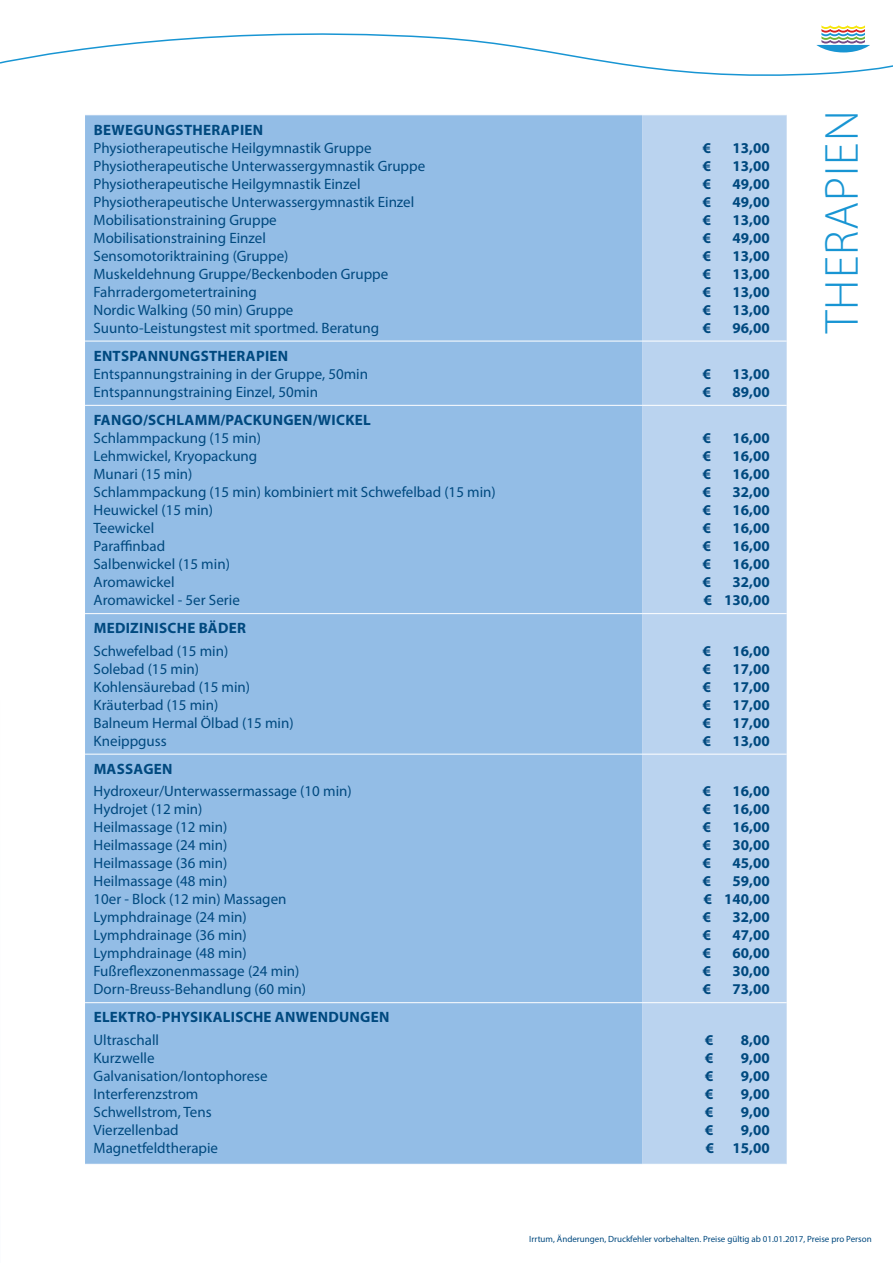
<style>
.page{position:relative;width:893px;height:1263px;background:#fff}
.page>*{position:absolute;margin:0;border:0;box-sizing:border-box;transform-origin:0 0}
.t1{font:300 48px "Myriad Pro";letter-spacing:.02em;color:#1895d3}
.t2{font:15px/18px "Myriad Pro";color:#00497f}
.t3{font:700 15px/18px "Myriad Pro";letter-spacing:.015em;color:#00497f;text-align:right}
.t4{font:9px "Myriad Pro";color:#00497f}
</style>
<div class="page">
<div style="left:85px;top:115px;width:557px;height:1049px;background:#93bde6"></div>
<div style="left:642px;top:115px;width:145px;height:1049px;background:#bad3ef"></div>
<hr style="left:85px;top:405px;width:557px;height:1px;background:#fff">
<hr style="left:642px;top:405px;width:145px;height:1px;background:#fff">
<hr style="left:85px;top:341px;width:557px;height:1px;background:#fff">
<hr style="left:642px;top:341px;width:145px;height:1px;background:#fff">
<hr style="left:85px;top:613px;width:557px;height:1px;background:#fff">
<hr style="left:642px;top:613px;width:145px;height:1px;background:#fff">
<hr style="left:85px;top:754px;width:557px;height:1px;background:#fff">
<hr style="left:642px;top:754px;width:145px;height:1px;background:#fff">
<hr style="left:85px;top:1002px;width:557px;height:1px;background:#fff">
<hr style="left:642px;top:1002px;width:145px;height:1px;background:#fff">
<svg style="left:0;top:25px;width:893px;height:51px"></svg>
<p class="t3" style="left:94px;top:120px;width:171px">BEWEGUNGSTHERAPIEN</p>
<p class="t2" style="left:94px;top:138px;width:333px">Physiotherapeutische Heilgymnastik Gruppe Physiotherapeutische Unterwassergymnastik Gruppe Physiotherapeutische Heilgymnastik Einzel Physiotherapeutische Unterwassergymnastik Einzel Mobilisationstraining Gruppe<br>Mobilisationstraining Einzel<br>Sensomotoriktraining (Gruppe)<br>Muskeldehnung Gruppe/Beckenboden Gruppe Fahrradergometertraining<br>Nordic Walking (50 min) Gruppe Suunto-Leistungstest mit sportmed. Beratung</p>
<p class="t3" style="left:703px;top:138px;width:10px">€</p>
<p class="t3" style="left:732px;top:138px;width:39px">13,00</p>
<p class="t3" style="left:703px;top:156px;width:10px">€</p>
<p class="t3" style="left:732px;top:156px;width:39px">13,00</p>
<p class="t3" style="left:703px;top:174px;width:10px">€</p>
<p class="t3" style="left:732px;top:174px;width:39px">49,00</p>
<p class="t3" style="left:703px;top:192px;width:10px">€</p>
<p class="t3" style="left:732px;top:192px;width:39px">49,00</p>
<p class="t3" style="left:703px;top:210px;width:10px">€</p>
<p class="t3" style="left:732px;top:210px;width:39px">13,00</p>
<p class="t3" style="left:703px;top:228px;width:10px">€</p>
<p class="t3" style="left:732px;top:228px;width:39px">49,00</p>
<p class="t3" style="left:703px;top:246px;width:10px">€</p>
<p class="t3" style="left:732px;top:246px;width:39px">13,00</p>
<p class="t3" style="left:703px;top:264px;width:10px">€</p>
<p class="t3" style="left:732px;top:264px;width:39px">13,00</p>
<p class="t3" style="left:703px;top:282px;width:10px">€</p>
<p class="t3" style="left:732px;top:282px;width:39px">13,00</p>
<p class="t3" style="left:703px;top:300px;width:10px">€</p>
<p class="t3" style="left:732px;top:300px;width:39px">13,00</p>
<p class="t3" style="left:703px;top:318px;width:10px">€</p>
<p class="t3" style="left:732px;top:318px;width:39px">96,00</p>
<p class="t3" style="left:94px;top:346px;width:196px">ENTSPANNUNGSTHERAPIEN</p>
<p class="t2" style="left:94px;top:365px;width:276px">Entspannungstraining in der Gruppe, 50min<br>Entspannungstraining Einzel, 50min</p>
<p class="t3" style="left:703px;top:364px;width:10px">€</p>
<p class="t3" style="left:732px;top:364px;width:39px">13,00</p>
<p class="t3" style="left:703px;top:382px;width:10px">€</p>
<p class="t3" style="left:732px;top:382px;width:39px">89,00</p>
<p class="t3" style="left:94px;top:411px;width:279px">FANGO/SCHLAMM/PACKUNGEN/WICKEL</p>
<p class="t2" style="left:94px;top:429px;width:404px">Schlammpackung (15 min)<br>Lehmwickel, Kryopackung<br>Munari (15 min)<br>Schlammpackung (15 min) kombiniert mit Schwefelbad (15 min)<br>Heuwickel (15 min)<br>Teewickel<br>Paraffinbad<br>Salbenwickel (15 min)<br>Aromawickel<br>Aromawickel - 5er Serie</p>
<p class="t3" style="left:703px;top:429px;width:10px">€</p>
<p class="t3" style="left:732px;top:429px;width:39px">16,00</p>
<p class="t3" style="left:703px;top:447px;width:10px">€</p>
<p class="t3" style="left:732px;top:447px;width:39px">16,00</p>
<p class="t3" style="left:703px;top:465px;width:10px">€</p>
<p class="t3" style="left:732px;top:465px;width:39px">16,00</p>
<p class="t3" style="left:703px;top:483px;width:10px">€</p>
<p class="t3" style="left:732px;top:483px;width:39px">32,00</p>
<p class="t3" style="left:703px;top:501px;width:10px">€</p>
<p class="t3" style="left:732px;top:501px;width:39px">16,00</p>
<p class="t3" style="left:703px;top:519px;width:10px">€</p>
<p class="t3" style="left:732px;top:519px;width:39px">16,00</p>
<p class="t3" style="left:703px;top:537px;width:10px">€</p>
<p class="t3" style="left:732px;top:537px;width:39px">16,00</p>
<p class="t3" style="left:703px;top:555px;width:10px">€</p>
<p class="t3" style="left:732px;top:555px;width:39px">16,00</p>
<p class="t3" style="left:703px;top:573px;width:10px">€</p>
<p class="t3" style="left:704px;top:573px;width:67px">32,00<br>€ 130,00</p>
<p class="t3" style="left:94px;top:619px;width:154px">MEDIZINISCHE BÄDER</p>
<p class="t2" style="left:94px;top:641px;width:202px">Schwefelbad (15 min)<br>Solebad (15 min)<br>Kohlensäurebad (15 min)<br>Kräuterbad (15 min)<br>Balneum Hermal Ölbad (15 min)<br>Kneippguss</p>
<p class="t3" style="left:703px;top:641px;width:10px">€</p>
<p class="t3" style="left:732px;top:641px;width:39px">16,00</p>
<p class="t3" style="left:703px;top:659px;width:10px">€</p>
<p class="t3" style="left:732px;top:659px;width:39px">17,00</p>
<p class="t3" style="left:703px;top:677px;width:10px">€</p>
<p class="t3" style="left:732px;top:677px;width:39px">17,00</p>
<p class="t3" style="left:703px;top:695px;width:10px">€</p>
<p class="t3" style="left:732px;top:695px;width:39px">17,00</p>
<p class="t3" style="left:703px;top:713px;width:10px">€</p>
<p class="t3" style="left:732px;top:713px;width:39px">17,00</p>
<p class="t3" style="left:703px;top:731px;width:10px">€</p>
<p class="t3" style="left:732px;top:731px;width:39px">13,00</p>
<p class="t3" style="left:94px;top:759px;width:80px">MASSAGEN</p>
<p class="t2" style="left:94px;top:782px;width:260px">Hydroxeur/Unterwassermassage (10 min)<br>Hydrojet (12 min)<br>Heilmassage (12 min)<br>Heilmassage (24 min)<br>Heilmassage (36 min)<br>Heilmassage (48 min)<br>10er - Block (12 min) Massagen<br>Lymphdrainage (24 min)<br>Lymphdrainage (36 min)<br>Lymphdrainage (48 min)<br>Fußreflexzonenmassage (24 min)<br>Dorn-Breuss-Behandlung (60 min)</p>
<p class="t3" style="left:703px;top:782px;width:10px">€</p>
<p class="t3" style="left:732px;top:782px;width:39px">16,00</p>
<p class="t3" style="left:703px;top:800px;width:10px">€</p>
<p class="t3" style="left:732px;top:800px;width:39px">16,00</p>
<p class="t3" style="left:703px;top:818px;width:10px">€</p>
<p class="t3" style="left:732px;top:818px;width:39px">16,00</p>
<p class="t3" style="left:703px;top:836px;width:10px">€</p>
<p class="t3" style="left:732px;top:836px;width:39px">30,00</p>
<p class="t3" style="left:703px;top:854px;width:10px">€</p>
<p class="t3" style="left:732px;top:854px;width:39px">45,00</p>
<p class="t3" style="left:703px;top:872px;width:10px">€</p>
<p class="t3" style="left:703px;top:872px;width:68px;text-align:justify;text-indent:30px">59,00 € 140,00 €</p>
<p class="t3" style="left:732px;top:908px;width:39px">32,00</p>
<p class="t3" style="left:703px;top:926px;width:10px">€</p>
<p class="t3" style="left:732px;top:926px;width:39px">47,00</p>
<p class="t3" style="left:703px;top:944px;width:10px">€</p>
<p class="t3" style="left:732px;top:944px;width:39px">60,00</p>
<p class="t3" style="left:703px;top:962px;width:10px">€</p>
<p class="t3" style="left:732px;top:962px;width:39px">30,00</p>
<p class="t3" style="left:703px;top:980px;width:10px">€</p>
<p class="t3" style="left:732px;top:980px;width:39px">73,00</p>
<p class="t3" style="left:94px;top:1008px;width:297px">ELEKTRO-PHYSIKALISCHE ANWENDUNGEN</p>
<p class="t2" style="left:94px;top:1030px;width:176px">Ultraschall<br>Kurzwelle<br>Galvanisation/Iontophorese<br>Interferenzstrom<br>Schwellstrom, Tens<br>Vierzellenbad<br>Magnetfeldtherapie</p>
<p class="t3" style="left:705px;top:1030px;width:10px">€</p>
<p class="t3" style="left:741px;top:1030px;width:30px">8,00</p>
<p class="t3" style="left:705px;top:1048px;width:10px">€</p>
<p class="t3" style="left:741px;top:1048px;width:30px">9,00</p>
<p class="t3" style="left:705px;top:1066px;width:10px">€</p>
<p class="t3" style="left:741px;top:1066px;width:30px">9,00</p>
<p class="t3" style="left:705px;top:1084px;width:10px">€</p>
<p class="t3" style="left:741px;top:1084px;width:30px">9,00</p>
<p class="t3" style="left:705px;top:1102px;width:10px">€</p>
<p class="t3" style="left:741px;top:1102px;width:30px">9,00</p>
<p class="t3" style="left:705px;top:1120px;width:10px">€</p>
<p class="t3" style="left:706px;top:1120px;width:65px">9,00<br>€ 15,00</p>
<h1 class="t1" style="left:815px;top:333px;width:224px;rotate:-90deg">THERAPIEN</h1>
<p class="t4" style="left:529px;top:1233px;width:344px">Irrtum, Änderungen, Druckfehler vorbehalten. Preise gültig ab 01.01.2017, Preise pro Person</p>
</div>
